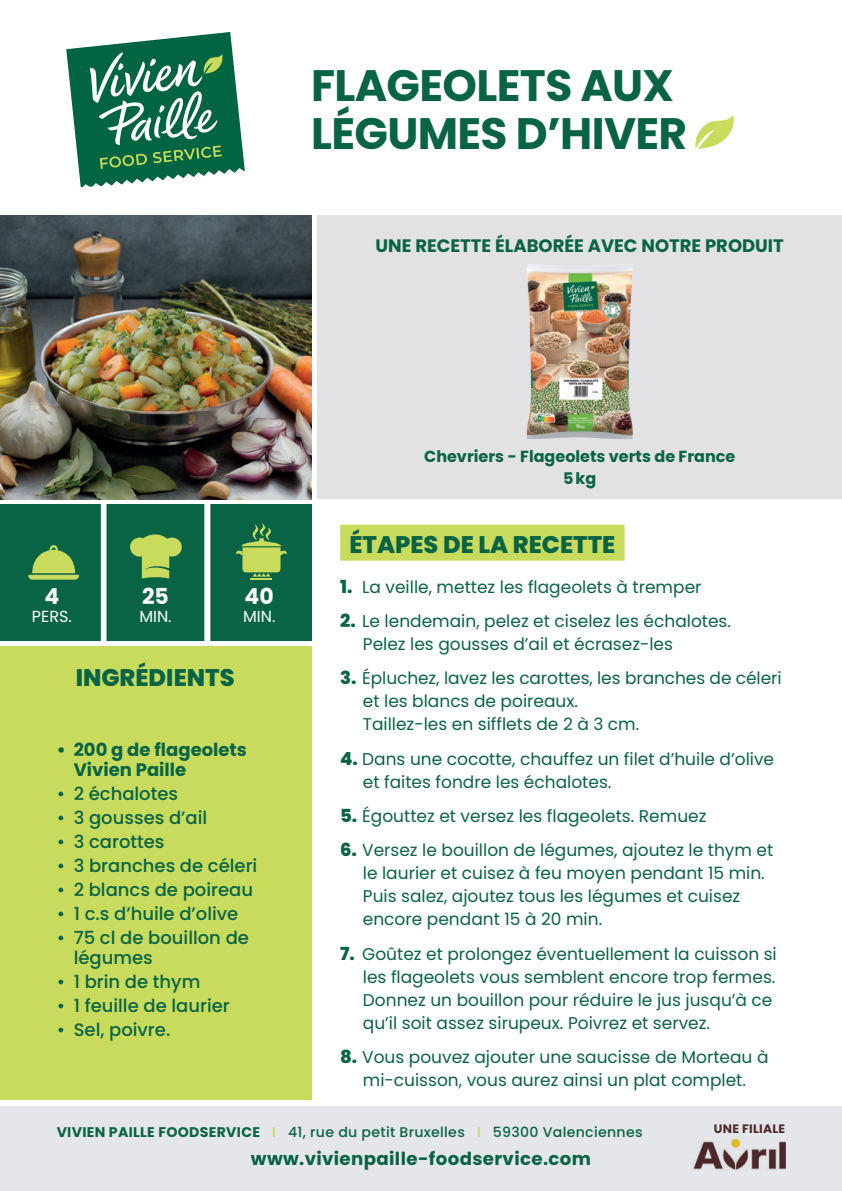
<style>
.page{position:relative;width:842px;height:1191px;background:#fff}
.page>*{position:absolute;margin:0;border:0;box-sizing:border-box;transform-origin:0 0}
.t1{font:700 44px/48px "Poppins";letter-spacing:-.015em;color:#096446}
.t2{font:800 24px "Poppins";color:#096446}
.t3{font:700 22px "Poppins";color:#fff}
.t4{font:500 18px/20px "Poppins";color:#096446}
.t5{font:700 18px/20px "Poppins";color:#096446}
.t6{font:700 18px "Poppins";letter-spacing:.02em;color:#096446}
.t7{font:17px/23px "Poppins";color:#096446}
.t8{font:700 16px/21.6px "Poppins";color:#096446;text-align:center}
.t9{font:16px "Poppins";color:#fff}
.t10{font:500 14px "Poppins";letter-spacing:.02em;color:#096446}
.t11{font:700 12.2px "Poppins";letter-spacing:.02em;color:#562d2e}
.s1{font-weight:800;font-size:18px}
.s2{font-weight:700}
.s3{color:#c8db5c}
</style>
<div class="page">
<div style="left:0;top:1106px;width:842px;height:85px;background:#e5e6e9"></div>
<div style="left:317px;top:215px;width:525px;height:284px;background:#e2e1e4"></div>
<div style="left:0;top:505px;width:312px;height:136px;background:#096446"></div>
<div style="left:0;top:646px;width:312px;height:454px;background:#c8db5c"></div>
<svg style="left:66px;top:32px;width:179px;height:155px"></svg>
<div style="left:101px;top:499px;width:6px;height:147px;background:#fff"></div>
<div style="left:204px;top:499px;width:6px;height:147px;background:#fff"></div>
<hr style="left:251px;top:577px;width:21px;height:2px;background:#c8db5c">
<svg style="left:236px;top:523px;width:51px;height:53px"></svg>
<svg style="left:28px;top:545px;width:52px;height:34px"></svg>
<svg style="left:130px;top:534px;width:52px;height:44px"></svg>
<img style="left:693px;top:1138px;width:92px;height:32px">
<img style="left:526px;top:264px;width:107px;height:175px">
<svg style="left:695px;top:115px;width:39px;height:34px"></svg>
<div style="left:340px;top:524px;width:285px;height:36px;background:#c8db5c"></div>
<img style="left:0;top:215px;width:312px;height:284px">
<h1 class="t1" style="left:311px;top:62px;width:378px">FLAGEOLETS AUX<br>LÉGUMES D’HIVER</h1>
<p class="t5" style="left:376px;top:236px;width:410px">UNE RECETTE ÉLABORÉE AVEC NOTRE PRODUIT</p>
<p class="t3" style="left:44px;top:583px;width:16px">4</p>
<p class="t9" style="left:32px;top:607px;width:41px">PERS.</p>
<p class="t3" style="left:142px;top:583px;width:28px">25</p>
<p class="t9" style="left:139px;top:607px;width:34px">MIN.</p>
<p class="t3" style="left:245px;top:583px;width:31px">40</p>
<p class="t9" style="left:243px;top:607px;width:34px">MIN.</p>
<h2 class="t2" style="left:76px;top:663px;width:160px">INGRÉDIENTS</h2>
<p class="t5" style="left:74px;top:740px;width:175px;text-indent:-17px">• 200 g de flageolets<br>Vivien Paille</p>
<p class="t4" style="left:57px;top:784px;width:123px">• 2 échalotes</p>
<p class="t4" style="left:57px;top:808px;width:152px">• 3 gousses d’ail</p>
<p class="t4" style="left:57px;top:832px;width:109px">• 3 carottes</p>
<p class="t4" style="left:57px;top:856px;width:202px">• 3 branches de céleri</p>
<p class="t4" style="left:57px;top:880px;width:198px">• 2 blancs de poireau</p>
<p class="t4" style="left:57px;top:904px;width:183px">• 1 c.s d’huile d’olive</p>
<p class="t4" style="left:74px;top:928px;width:177px;text-indent:-17px">• 75 cl de bouillon de légumes</p>
<p class="t4" style="left:57px;top:972px;width:145px">• 1 brin de thym</p>
<p class="t4" style="left:57px;top:995px;width:175px">• 1 feuille de laurier</p>
<p class="t4" style="left:57px;top:1019px;width:115px">• Sel, poivre.</p>
<p class="t8" style="left:424px;top:445px;width:313px">Chevriers - Flageolets verts de France<br>5kg</p>
<h2 class="t2" style="left:349px;top:530px;width:268px">ÉTAPES DE LA RECETTE</h2>
<p class="t7" style="left:340px;top:575px;width:363px"><span class="s1">1.</span> La veille, mettez les flageolets à tremper</p>
<p class="t7" style="left:363px;top:609px;width:370px;text-indent:-23px"><span class="s1">2.</span> Le lendemain, pelez et ciselez les échalotes.<br>Pelez les gousses d’ail et écrasez-les</p>
<p class="t7" style="left:363px;top:667px;width:420px;text-indent:-23px"><span class="s1">3.</span> Épluchez, lavez les carottes, les branches de céleri et les blancs de poireaux.<br>Taillez-les en sifflets de 2 à 3 cm.</p>
<p class="t7" style="left:363px;top:747px;width:413px;text-indent:-23px"><span class="s1">4.</span> Dans une cocotte, chauffez un filet d’huile d’olive et faites fondre les échalotes.</p>
<p class="t7" style="left:340px;top:804px;width:368px"><span class="s1">5.</span> Égouttez et versez les flageolets. Remuez</p>
<p class="t7" style="left:363px;top:839px;width:412px;text-indent:-23px"><span class="s1">6.</span> Versez le bouillon de légumes, ajoutez le thym et le laurier et cuisez à feu moyen pendant 15 min.<br>Puis salez, ajoutez tous les légumes et cuisez encore pendant 15 à 20 min.</p>
<p class="t7" style="left:363px;top:942px;width:415px;text-indent:-23px"><span class="s1">7.</span> Goûtez et prolongez éventuellement la cuisson si les flageolets vous semblent encore trop fermes.<br>Donnez un bouillon pour réduire le jus jusqu’à ce qu’il soit assez sirupeux. Poivrez et servez.</p>
<p class="t7" style="left:340px;top:1045px;width:430px;text-align:center"><span class="s1">8.</span> Vous pouvez ajouter une saucisse de Morteau à mi-cuisson, vous aurez ainsi un plat complet.</p>
<p class="t10" style="left:57px;top:1124px;width:587px"><span class="s2">VIVIEN PAILLE FOODSERVICE</span> <span class="s3">I</span> 41, rue du petit Bruxelles <span class="s3">I</span> 59300 Valenciennes</p>
<p class="t6" style="left:251px;top:1148px;width:342px">www.vivienpaille-foodservice.com</p>
<p class="t11" style="left:714px;top:1121px;width:73px">UNE FILIALE</p>
</div>
